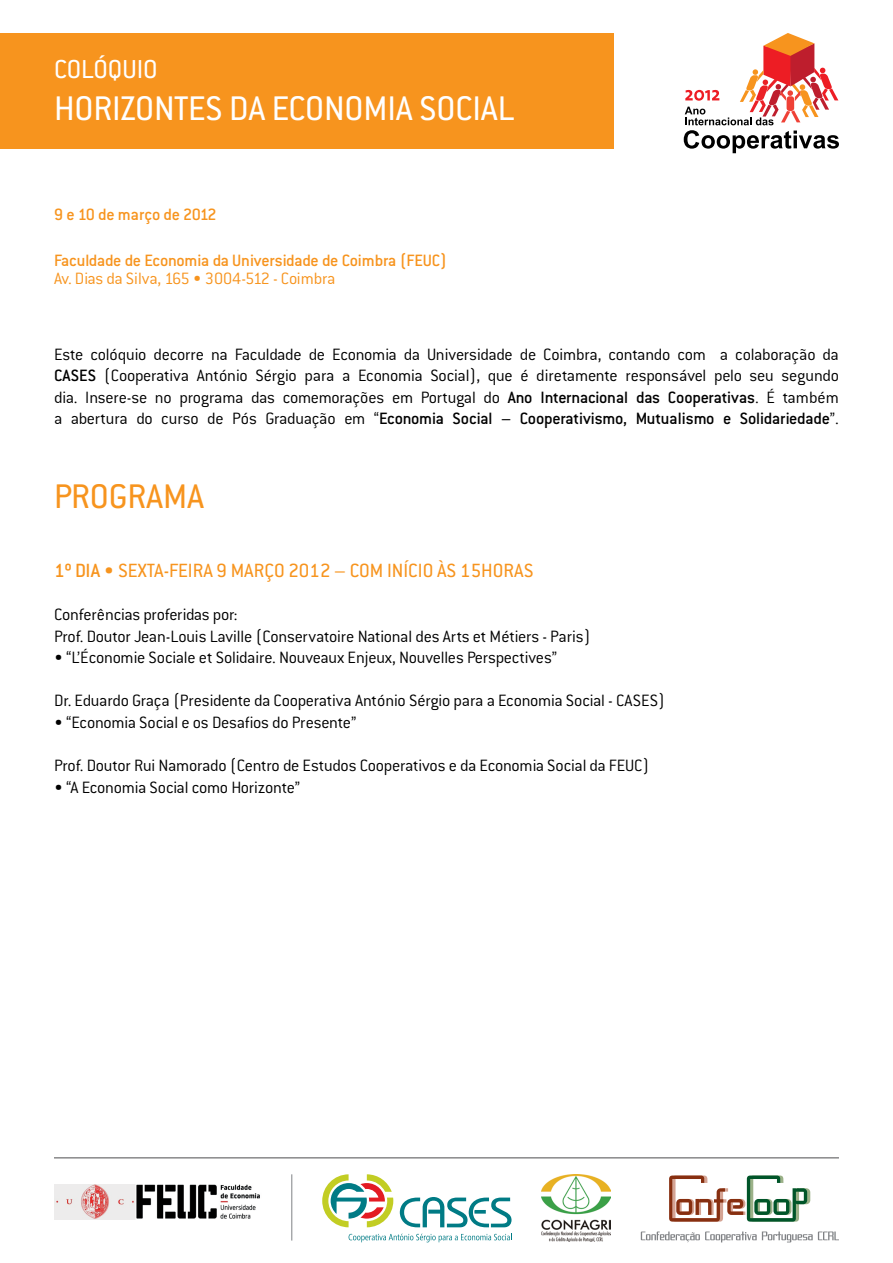
<style>
.page{position:relative;width:893px;height:1263px;background:#fff}
.page>*{position:absolute;margin:0;border:0;box-sizing:border-box;transform-origin:0 0}
.t1{font:37.5px "Conduit ITC Std";letter-spacing:-.005em;color:#fff}
.t2{font:37.5px "Conduit ITC Std";letter-spacing:-.005em;color:#f7941e}
.t3{font:28.5px "Conduit ITC Std";letter-spacing:-.005em;color:#fff}
.t4{font:21px "Conduit ITC Std";color:#f7941e}
.t5{font:300 18px/21.6px "Conduit ITC Std";letter-spacing:-.015em;color:#000;text-align:justify}
.t6{font:500 18px "Conduit ITC Std";letter-spacing:-.015em;color:#f7941e}
.t7{font:300 18px "Conduit ITC Std";letter-spacing:-.01em;color:#f7941e}
.s1{font-weight:500}
</style>
<div class="page">
<hr style="left:54px;top:1157px;width:785px;height:1px;background:#4d4d4f">
<svg style="left:684px;top:33px;width:155px;height:120px"></svg>
<div style="left:0;top:33px;width:613px;height:116px;background:#f7941e"></div>
<svg style="left:349px;top:1233px;width:163px;height:9px"></svg>
<svg style="left:322px;top:1174px;width:71px;height:53px"></svg>
<svg style="left:400px;top:1197px;width:111px;height:30px"></svg>
<svg style="left:641px;top:1231px;width:198px;height:11px"></svg>
<svg style="left:669px;top:1175px;width:141px;height:46px"></svg>
<img style="left:542px;top:1174px;width:69px;height:67px">
<hr style="left:291px;top:1174px;width:1px;height:66px;background:#808285">
<img style="left:54px;top:1184px;width:206px;height:36px">
<h2 class="t3" style="left:54px;top:51px;width:93px">COLÓQUIO</h2>
<h1 class="t1" style="left:54px;top:85px;width:17px">HORI</h1>
<h1 class="t1" style="left:120px;top:85px;width:33px">ZONTE</h1>
<h1 class="t1" style="left:205px;top:85px;width:307px">S DA ECONOMIA SOCIAL</h1>
<p class="t6" style="left:54px;top:204px;width:164px">9 e 10 de março de 2012</p>
<p class="t6" style="left:54px;top:249px;width:394px">Faculdade de Economia da Universidade de Coimbra (FEUC)</p>
<p class="t7" style="left:54px;top:267px;width:283px">Av. Dias da Silva, 165 • 3004-512 - Coimbra</p>
<p class="t5" style="left:54px;top:343px;width:786px">Este colóquio decorre na Faculdade de Economia da Universidade de Coimbra, contando com a colaboração da <span class="s1">CASES</span> (Cooperativa António Sérgio para a Economia Social), que é diretamente responsável pelo seu segundo dia. Insere-se no programa das comemorações em Portugal do <span class="s1">Ano Internacional das Cooperativas</span>. É também a abertura do curso de Pós Graduação em “<span class="s1">Economia Social – Cooperativismo, Mutualismo e Solidariedade</span>”.</p>
<h1 class="t2" style="left:54px;top:474px;width:152px">PROGRAMA</h1>
<p class="t4" style="left:54px;top:558px;width:479px"><span class="s1">1º DiA</span> • SEXTA-FEIRA 9 MARÇO 2012 – COM INÍCIO ÀS 15HORAS</p>
<p class="t5" style="left:54px;top:603px;width:538px">Conferências proferidas por:<br>Prof. Doutor Jean-Louis Laville (Conservatoire National des Arts et Métiers - Paris)</p>
<p class="t5" style="left:54px;top:646px;width:504px">• “L’Économie Sociale et Solidaire. Nouveaux Enjeux, Nouvelles Perspectives”</p>
<p class="t5" style="left:54px;top:689px;width:613px">Dr. Eduardo Graça (Presidente da Cooperativa António Sérgio para a Economia Social - CASES)</p>
<p class="t5" style="left:54px;top:711px;width:304px">• “Economia Social e os Desafios do Presente”</p>
<p class="t5" style="left:54px;top:754px;width:597px">Prof. Doutor Rui Namorado (Centro de Estudos Cooperativos e da Economia Social da FEUC)</p>
<p class="t5" style="left:54px;top:776px;width:248px">• “A Economia Social como Horizonte”</p>
</div>
